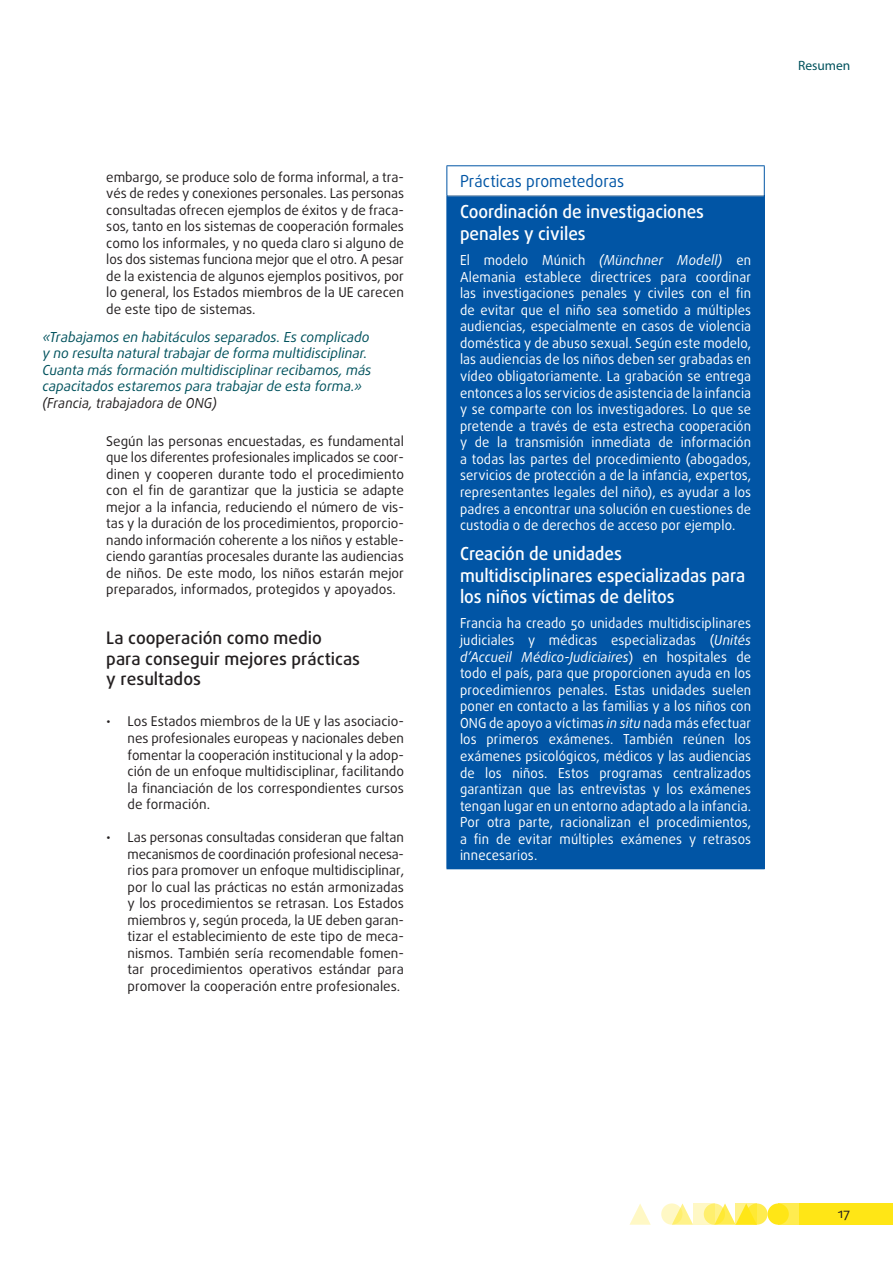
<style>
.page{position:relative;width:893px;height:1263px;background:#fff}
.page>*{position:absolute;margin:0;border:0;box-sizing:border-box;transform-origin:0 0}
.PROMISING_title{font:500 18px/21.6px "Daxline Pro";color:#fff;scale:.95 1}
.titles_h3{font:500 17.25px/20.7px "Daxline Pro";color:#231f20}
.PROMISING_super{font:16.5px "Daxline Pro";color:#0155a5;scale:.95 1}
.PROMISING_body{font:13.8px/16.5px "Daxline Pro";letter-spacing:.01em;color:#fff;text-align:justify;scale:.95 1}
.quote_body{font:italic 13.8px/16.5px "Daxline Pro";color:#00525d}
.text_body{font:13.5px/16.5px "Daxline Pro";color:#231f20;text-align:justify}
.t1{font:13.5px "Myriad Pro";color:#00525d}
.s1{color:#231f20}
.s2{font-style:italic}
</style>
<div class="page">
<div style="left:746px;top:1203px;width:21px;height:22px;background:#ffec50;border-radius:50%"></div>
<div style="left:778px;top:1203px;width:21px;height:22px;background:#ffec50"></div>
<div style="left:799px;top:1203px;width:94px;height:22px;background:#ffe616"></div>
<svg style="left:675px;top:1203px;width:18px;height:22px"></svg>
<svg style="left:629px;top:1204px;width:22px;height:21px"></svg>
<div style="left:767px;top:1203px;width:22px;height:22px;background:#ffe616;border-radius:50%"></div>
<svg style="left:718px;top:1203px;width:18px;height:22px"></svg>
<svg style="left:704px;top:1203px;width:21px;height:22px"></svg>
<svg style="left:661px;top:1203px;width:21px;height:22px"></svg>
<svg style="left:736px;top:1203px;width:21px;height:22px"></svg>
<svg style="left:693px;top:1203px;width:21px;height:22px"></svg>
<div style="left:447px;top:196px;width:317px;height:673px;background:#0155a5"></div>
<hr style="left:447px;top:195px;width:317px;height:1px;background:#c7c8ca">
<hr style="left:446px;top:165px;width:319px;height:1px;background:#0155a5">
<hr style="left:446px;top:166px;width:1px;height:30px;background:#0155a5">
<hr style="left:764px;top:166px;width:1px;height:30px;background:#0155a5">
<hr style="left:446px;top:196px;width:1px;height:672px;background:#0155a5">
<hr style="left:764px;top:196px;width:1px;height:672px;background:#0155a5">
<hr style="left:446px;top:868px;width:319px;height:1px;background:#0155a5">
<p class="text_body" style="left:106px;top:169px;width:299px">embargo, se produce solo de forma informal, a tra&shy;vés de redes y conexiones personales. Las personas consultadas ofrecen ejemplos de éxitos y de fraca&shy;sos, tanto en los sistemas de cooperación formales como los informales, y no queda claro si alguno de los dos sistemas funciona mejor que el otro. A pesar de la existencia de algunos ejemplos positivos, por lo general, los Estados miembros de la UE carecen de este tipo de sistemas.</p>
<p class="quote_body" style="left:43px;top:329px;width:330px">«Trabajamos en habitáculos separados. Es complicado y no resulta natural trabajar de forma multidisciplinar.<br>Cuanta más formación multidisciplinar recibamos, más capacitados estaremos para trabajar de esta forma.» <span class="s1">(Francia, trabajadora de ONG)</span></p>
<p class="text_body" style="left:106px;top:433px;width:299px">Según las personas encuestadas, es fundamental que los diferentes profesionales implicados se coor&shy;dinen y cooperen durante todo el procedimiento con el fin de garantizar que la justicia se adapte mejor a la infancia, reduciendo el número de vis&shy;tas y la duración de los procedimientos, proporcio&shy;nando información coherente a los niños y estable&shy;ciendo garantías procesales durante las audiencias de niños. De este modo, los niños estarán mejor preparados, informados, protegidos y apoyados.</p>
<p class="titles_h3" style="left:106px;top:627px;width:255px">La cooperación como medio para conseguir mejores prácticas y resultados</p>
<p class="text_body" style="left:128px;top:713px;width:278px;text-indent:-21px">• Los Estados miembros de la UE y las asociacio&shy;nes profesionales europeas y nacionales deben fomentar la cooperación institucional y la adop&shy;ción de un enfoque multidisciplinar, facilitando la financiación de los correspondientes cursos de formación.</p>
<p class="text_body" style="left:128px;top:829px;width:278px;text-indent:-21px">• Las personas consultadas consideran que faltan mecanismos de coordinación profesional necesa&shy;rios para promover un enfoque multidisciplinar, por lo cual las prácticas no están armonizadas y los procedimientos se retrasan. Los Estados miembros y, según proceda, la UE deben garan&shy;tizar el establecimiento de este tipo de meca&shy;nismos. También sería recomendable fomen&shy;tar procedimientos operativos estándar para promover la cooperación entre profesionales.</p>
<p class="PROMISING_super" style="left:460px;top:170px;width:174px">Prácticas prometedoras</p>
<p class="PROMISING_title" style="left:460px;top:201px;width:258px">Coordinación de investigaciones penales y civiles</p>
<p class="PROMISING_body" style="left:460px;top:252px;width:308px">El modelo Múnich <span class="s2">(Münchner Modell)</span> en Alemania establece directrices para coordinar las investigaciones penales y civiles con el fin de evitar que el niño sea sometido a múltiples audiencias, especialmente en casos de violencia doméstica y de abuso sexual. Según este modelo, las audiencias de los niños deben ser grabadas en vídeo obligatoriamente. La grabación se entrega entonces a los servicios de asistencia de la infancia y se comparte con los investigadores. Lo que se pretende a través de esta estrecha cooperación y de la transmisión inmediata de información a todas las partes del procedimiento (abogados, servicios de protección a de la infancia, expertos, representantes legales del niño), es ayudar a los padres a encontrar una solución en cuestiones de custodia o de derechos de acceso por ejemplo.</p>
<p class="PROMISING_title" style="left:460px;top:543px;width:302px">Creación de unidades multidisciplinares especializadas para los niños víctimas de delitos</p>
<p class="PROMISING_body" style="left:460px;top:615px;width:308px">Francia ha creado 50 unidades multidisciplinares judiciales y médicas especializadas (<span class="s2">Unités d’Accueil Médico-Judiciaires</span>) en hospitales de todo el país, para que proporcionen ayuda en los procedimienros penales. Estas unidades suelen poner en contacto a las familias y a los niños con ONG de apoyo a víctimas <span class="s2">in situ</span> nada más efectuar los primeros exámenes. También reúnen los exámenes psicológicos, médicos y las audiencias de los niños. Estos programas centralizados garantizan que las entrevistas y los exámenes tengan lugar en un entorno adaptado a la infancia.<br>Por otra parte, racionalizan el procedimientos, a fin de evitar múltiples exámenes y retrasos innecesarios.</p>
<p class="t1" style="left:798px;top:57px;width:54px">Resumen</p>
<p class="text_body" style="left:838px;top:1205px;width:14px">17</p>
</div>
